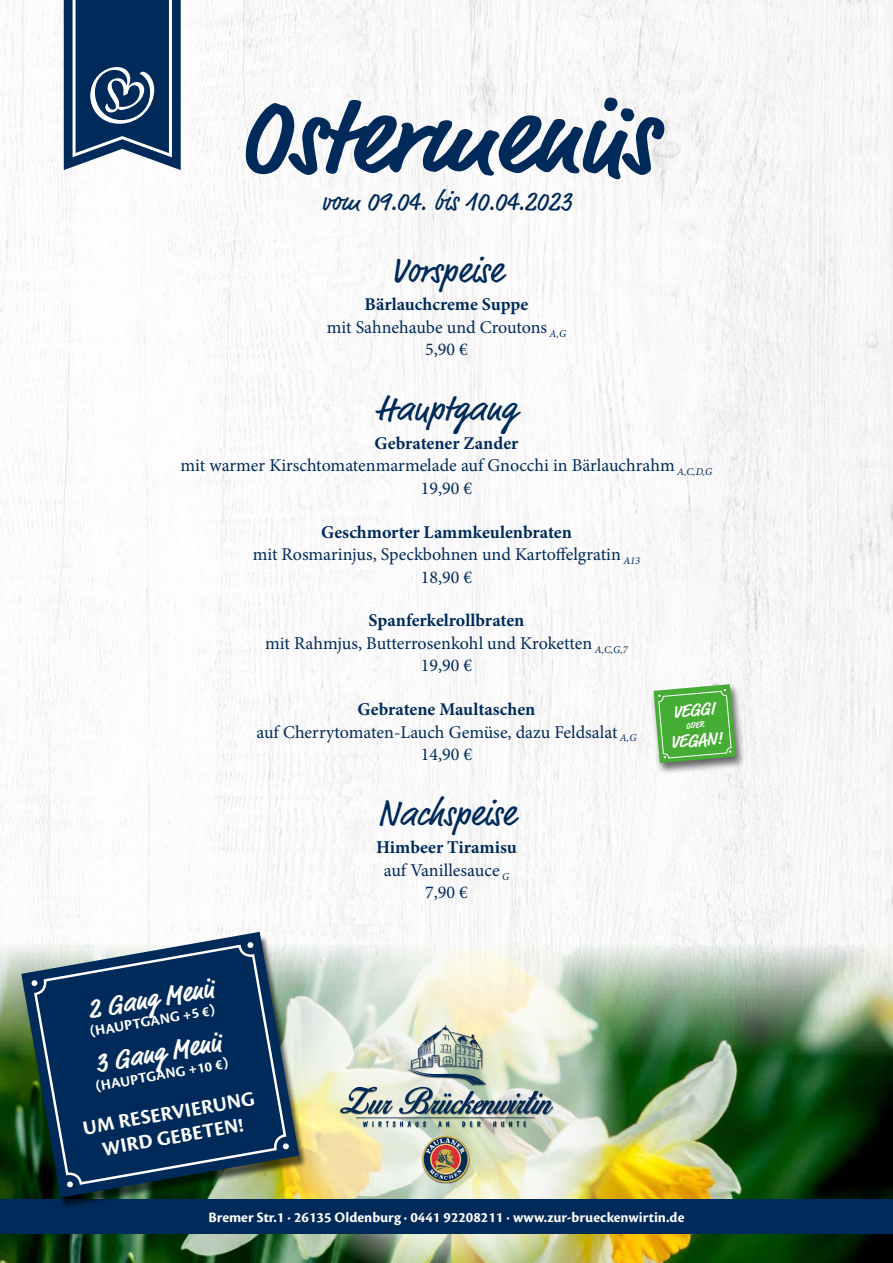
<style>
.page{position:relative;width:893px;height:1263px;background:#fff}
.page>*{position:absolute;margin:0;border:0;box-sizing:border-box;transform-origin:0 0}
.t1{font:700 108px "Market Pro";color:#002a5a}
.t2{font:36px "Market Pro";color:#002a5a}
.t3{font:27px "Market Pro";color:#002a5a}
.t4{font:700 27px "Market Pro";color:#fff}
.t5{font:700 21px/24px "Cronos Pro";color:#fff;text-align:center}
.t6{font:18px/22.5px "Minion Pro";color:#002a5a;text-align:center}
.t7{font:700 18px "Market Pro";color:#fff}
.t8{font:700 15px "Cronos Pro";color:#fff}
.t9{font:700 9px "Market Pro";color:#fff}
.s1{font-weight:700}
</style>
<div class="page">
<img style="left:0;top:0;width:893px;height:944px">
<img style="left:0;top:944px;width:893px;height:319px">
<img style="left:266px;top:923px;width:361px;height:340px">
<div style="left:339px;top:1025px;width:215px;height:159px;background:#000;opacity:.6"></div>
<svg style="left:422px;top:1136px;width:47px;height:46px"></svg>
<svg style="left:424px;top:1137px;width:43px;height:44px;background:#8b796d"></svg>
<img style="left:340px;top:1024px;width:213px;height:103px">
<div style="left:0;top:1199px;width:893px;height:34px;background:#002a5a"></div>
<div style="left:650px;top:683px;width:96px;height:92px;background:#000;opacity:.6"></div>
<svg style="left:653px;top:672px;width:83px;height:105px"></svg>
<svg style="left:64px;top:0;width:117px;height:170px;background:#2d5077"></svg>
<div style="left:21px;top:935px;width:287px;height:274px;background:#000;opacity:.6"></div>
<img style="left:21px;top:932px;width:278px;height:266px">
<svg style="left:33px;top:943px;width:255px;height:259px;background:#1b4061"></svg>
<svg style="left:247px;top:942px;width:7px;height:6px"></svg>
<svg style="left:31px;top:980px;width:7px;height:6px"></svg>
<svg style="left:67px;top:1181px;width:6px;height:6px"></svg>
<svg style="left:283px;top:1143px;width:6px;height:6px"></svg>
<h1 class="t1" style="left:237px;top:61px;width:420px">Ostermenüs</h1>
<h3 class="t3" style="left:321px;top:183px;width:252px">vom 09.04. bis 10.04.2023</h3>
<h2 class="t2" style="left:391px;top:246px;width:113px">Vorspeise</h2>
<p class="t6" style="left:327px;top:294px;width:241px"><span class="s1">Bärlauchcreme Suppe<br></span>mit Sahnehaube und Croutons <sub>A,G<br></sub>5,90 €</p>
<h2 class="t2" style="left:376px;top:384px;width:142px">Hauptgang</h2>
<p class="t6" style="left:181px;top:432px;width:533px"><span class="s1">Gebratener Zander<br></span>mit warmer Kirschtomatenmarmelade auf Gnocchi in Bärlauchrahm <sub>A,C,D,G<br></sub>19,90 €</p>
<p class="t6" style="left:253px;top:521px;width:389px"><span class="s1">Geschmorter Lammkeulenbraten<br></span>mit Rosmarinjus, Speckbohnen und Kartoffelgratin <sub>A13<br></sub>18,90 €</p>
<p class="t6" style="left:265px;top:609px;width:364px"><span class="s1">Spanferkelrollbraten<br></span>mit Rahmjus, Butterrosenkohl und Kroketten <sub>A,C,G,7<br></sub>19,90 €</p>
<p class="t6" style="left:256px;top:698px;width:381px"><span class="s1">Gebratene Maultaschen<br></span>auf Cherrytomaten-Lauch Gemüse, dazu Feldsalat <sub>A,G<br></sub>14,90 €</p>
<h2 class="t2" style="left:378px;top:789px;width:139px">Nachspeise</h2>
<p class="t6" style="left:376px;top:836px;width:142px"><span class="s1">Himbeer Tiramisu </span>auf Vanillesauce <sub>G<br></sub>7,90 €</p>
<p class="t7" style="left:671px;top:699px;width:44px;rotate:-5deg">VEGGI</p>
<p class="t9" style="left:685px;top:719px;width:20px;rotate:-5deg">ODER</p>
<p class="t7" style="left:669px;top:730px;width:54px;rotate:-5deg">VEGAN!</p>
<h3 class="t4" style="left:85px;top:991px;width:129px;rotate:-10deg">2 Gang Menü</h3>
<p class="t8" style="left:88px;top:1023px;width:128px;rotate:-10deg">(HAUPTGANG +5 €)</p>
<h3 class="t4" style="left:92px;top:1045px;width:129px;rotate:-10deg">3 Gang Menü</h3>
<p class="t8" style="left:94px;top:1078px;width:136px;rotate:-10deg">(HAUPTGANG +10 €)</p>
<p class="t5" style="left:81px;top:1117px;width:175px;rotate:-10deg">UM RESERVIERUNG<br>WIRD GEBETEN!</p>
<p class="t8" style="left:208px;top:1209px;width:478px">Bremer Str.1 · 26135 Oldenburg · 0441 92208211 · www.zur-brueckenwirtin.de</p>
</div>
